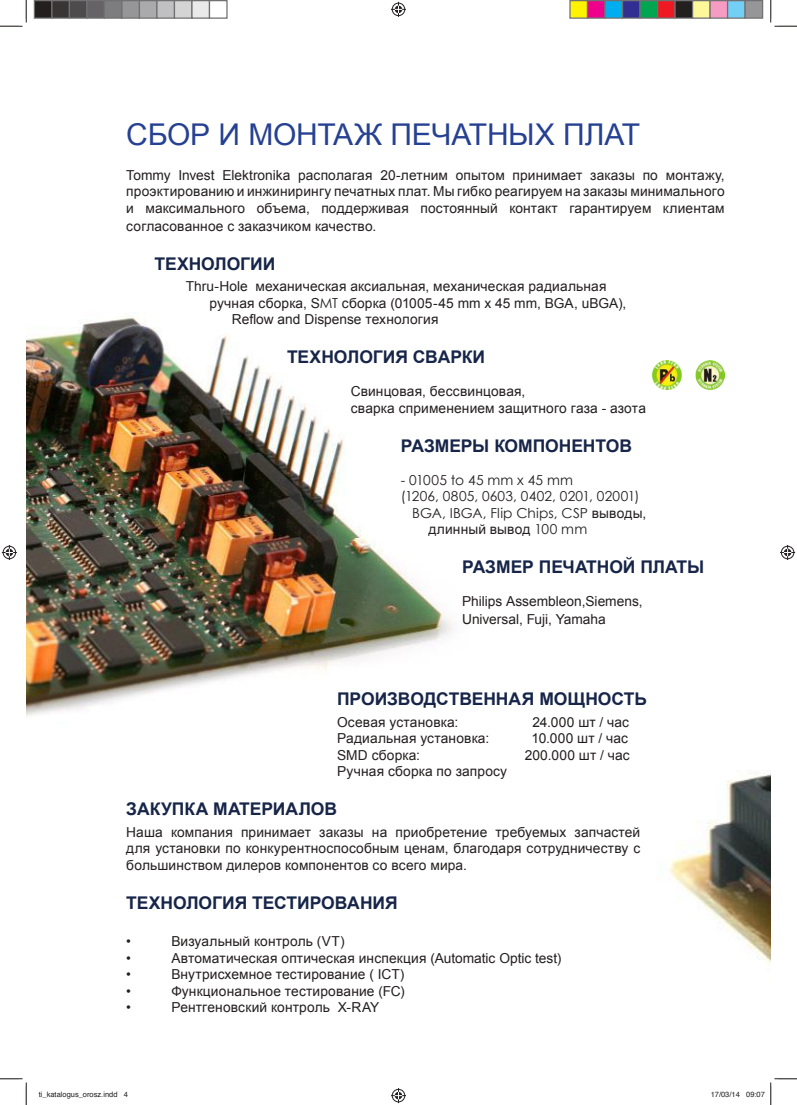
<style>
.page{position:relative;width:797px;height:1105px;background:#fff}
.page>*{position:absolute;margin:0;border:0;box-sizing:border-box;transform-origin:0 0}
.t1{font:30px "Arial";letter-spacing:-.01em;color:#264092}
.t2{font:700 17.5px "Arial";letter-spacing:-.005em;color:#172549}
.t3{font:13.75px/16.5px "Arial";letter-spacing:.01em;color:#241f1f;text-align:justify}
.t4{font:13.75px "Century Gothic";letter-spacing:.015em;color:#241f1f}
.t5{font:7.5px "Helvetica";color:#241f1f}
.s1{font-family:"Century Gothic"}
.s2{font-family:"Arial"}
</style>
<div class="page">
<img style="left:669px;top:771px;width:101px;height:193px">
<img style="left:26px;top:317px;width:426px;height:399px">
<img style="left:652px;top:360px;width:72px;height:29px">
<svg style="left:0;top:0;width:27px;height:27px"></svg>
<svg style="left:0;top:1078px;width:27px;height:27px"></svg>
<svg style="left:770px;top:0;width:27px;height:27px"></svg>
<svg style="left:391px;top:2px;width:15px;height:15px"></svg>
<svg style="left:391px;top:1088px;width:15px;height:15px"></svg>
<svg style="left:2px;top:545px;width:15px;height:15px"></svg>
<svg style="left:780px;top:545px;width:15px;height:15px"></svg>
<div style="left:34px;top:1px;width:18px;height:17px;background:#241f1f"></div>
<div style="left:34px;top:0;width:18px;height:19px;border:1px solid #717072"></div>
<div style="left:52px;top:1px;width:17px;height:17px;background:#393535"></div>
<div style="left:51px;top:0;width:19px;height:19px;border:1px solid #717072"></div>
<div style="left:69px;top:1px;width:18px;height:17px;background:#4e4b4c"></div>
<div style="left:69px;top:0;width:19px;height:19px;border:1px solid #717072"></div>
<div style="left:87px;top:1px;width:17px;height:17px;background:#656365"></div>
<div style="left:86px;top:0;width:19px;height:19px;border:1px solid #717072"></div>
<div style="left:104px;top:1px;width:18px;height:17px;background:#7d7c7e"></div>
<div style="left:104px;top:0;width:18px;height:19px;border:1px solid #717072"></div>
<div style="left:122px;top:1px;width:17px;height:17px;background:#969698"></div>
<div style="left:121px;top:0;width:19px;height:19px;border:1px solid #717072"></div>
<div style="left:139px;top:1px;width:18px;height:17px;background:#aaaaac"></div>
<div style="left:139px;top:0;width:19px;height:19px;border:1px solid #717072"></div>
<div style="left:157px;top:1px;width:17px;height:17px;background:#c0bfc1"></div>
<div style="left:156px;top:0;width:19px;height:19px;border:1px solid #717072"></div>
<div style="left:174px;top:1px;width:18px;height:17px;background:#d5d4d5"></div>
<div style="left:174px;top:0;width:18px;height:19px;border:1px solid #717072"></div>
<div style="left:192px;top:1px;width:17px;height:17px;background:#ebeaea"></div>
<div style="left:191px;top:0;width:19px;height:19px;border:1px solid #717072"></div>
<div style="left:209px;top:0;width:19px;height:19px;border:1px solid #717072"></div>
<div style="left:570px;top:1px;width:17px;height:17px;background:#fff300"></div>
<div style="left:569px;top:0;width:19px;height:19px;border:1px solid #717072"></div>
<div style="left:587px;top:1px;width:18px;height:17px;background:#ee008c"></div>
<div style="left:587px;top:0;width:18px;height:19px;border:1px solid #717072"></div>
<div style="left:605px;top:1px;width:17px;height:17px;background:#00aeef"></div>
<div style="left:604px;top:0;width:19px;height:19px;border:1px solid #717072"></div>
<div style="left:622px;top:1px;width:18px;height:17px;background:#313092"></div>
<div style="left:622px;top:0;width:18px;height:19px;border:1px solid #717072"></div>
<div style="left:640px;top:1px;width:17px;height:17px;background:#00a650"></div>
<div style="left:639px;top:0;width:19px;height:19px;border:1px solid #717072"></div>
<div style="left:657px;top:1px;width:18px;height:17px;background:#ef1923"></div>
<div style="left:657px;top:0;width:18px;height:19px;border:1px solid #717072"></div>
<div style="left:675px;top:1px;width:17px;height:17px;background:#241f1f"></div>
<div style="left:674px;top:0;width:19px;height:19px;border:1px solid #717072"></div>
<div style="left:692px;top:1px;width:18px;height:17px;background:#fff89a"></div>
<div style="left:692px;top:0;width:18px;height:19px;border:1px solid #717072"></div>
<div style="left:710px;top:1px;width:17px;height:17px;background:#f69bc2"></div>
<div style="left:709px;top:0;width:19px;height:19px;border:1px solid #717072"></div>
<div style="left:727px;top:1px;width:18px;height:17px;background:#72d0f6"></div>
<div style="left:727px;top:0;width:18px;height:19px;border:1px solid #717072"></div>
<div style="left:745px;top:1px;width:17px;height:17px;background:#969698"></div>
<div style="left:744px;top:0;width:19px;height:19px;border:1px solid #717072"></div>
<svg style="left:770px;top:1078px;width:27px;height:27px"></svg>
<h1 class="t1" style="left:126px;top:115px;width:515px">CБОР И МОНТАЖ ПЕЧАТНЫХ ПЛАТ</h1>
<p class="t3" style="left:126px;top:167px;width:600px">Tommy Invest Elektronika располагая 20-летним опытом принимает заказы по монтажу, проэктированию и инжинирингу печатных плат. Мы гибко реагируем на заказы минимального и максимального объема, поддерживая постоянный контакт гарантируем клиентам</p>
<p class="t3" style="left:126px;top:218px;width:251px">согласованное с заказчиком качество.</p>
<p class="t2" style="left:154px;top:252px;width:122px">ТЕХНОЛОГИИ</p>
<p class="t3" style="left:186px;top:278px;width:422px">Thru-Hole механическая аксиальная, механическая радиальная</p>
<p class="t3" style="left:209px;top:295px;width:418px">ручная сборка, S<span class="s1">MT</span> сборка (01005-45 mm x 45 mm, BGA, uBGA),</p>
<p class="t3" style="left:232px;top:311px;width:208px">Reflow and Dispense технология</p>
<p class="t2" style="left:287px;top:345px;width:199px">ТЕХНОЛОГИЯ СВАРКИ</p>
<p class="t3" style="left:351px;top:383px;width:297px">Свинцовая, бессвинцовая,<br>сварка сприменением защитного газа - азота</p>
<p class="t2" style="left:401px;top:434px;width:233px">РАЗМЕРЫ КОМПОНЕНТОВ</p>
<p class="t4" style="left:401px;top:471px;width:174px">- 01005 to 45 mm x 45 mm</p>
<p class="t4" style="left:401px;top:488px;width:240px">(1206, 0805, 0603, 0402, 0201, 02001)</p>
<p class="t4" style="left:412px;top:504px;width:235px">BGA, IBGA, Flip Chips, CSP <span class="s2">выводы,</span></p>
<p class="t3" style="left:428px;top:521px;width:160px">длинный вывод <span class="s1">100 mm</span></p>
<p class="t2" style="left:462px;top:555px;width:244px">РАЗМЕР ПЕЧАТНОЙ ПЛАТЫ</p>
<p class="t3" style="left:462px;top:592px;width:182px;line-height:18px">Philips Assembleon,Siemens,<br>Universal, Fuji, Yamaha</p>
<p class="t2" style="left:337px;top:687px;width:311px">ПРОИЗВОДСТВЕННАЯ МОЩНОСТЬ</p>
<p class="t3" style="left:337px;top:714px;width:123px">Осевая установка:</p>
<p class="t3" style="left:532px;top:714px;width:98px">24.000 шт / час</p>
<p class="t3" style="left:337px;top:730px;width:154px">Радиальная установка:</p>
<p class="t3" style="left:531px;top:730px;width:98px">10.000 шт / час</p>
<p class="t3" style="left:337px;top:747px;width:84px">SMD сборка:</p>
<p class="t3" style="left:524px;top:747px;width:106px">200.000 шт / час</p>
<p class="t3" style="left:337px;top:763px;width:171px">Ручная сборка по запросу</p>
<p class="t2" style="left:126px;top:797px;width:212px">ЗАКУПКА МАТЕРИАЛОВ</p>
<p class="t3" style="left:126px;top:824px;width:515px">Наша компания принимает заказы на приобретение требуемых запчастей для установки по конкурентноспособным ценам, благодаря сотрудничеству с большинством дилеров компонентов со всего мира.</p>
<p class="t2" style="left:126px;top:891px;width:273px">ТЕХНОЛОГИЯ ТЕСТИРОВАНИЯ</p>
<p class="t3" style="left:126px;top:933px;width:6px">•</p>
<p class="t3" style="left:171px;top:933px;width:175px">Визуальный контроль (VT)</p>
<p class="t3" style="left:126px;top:950px;width:6px">•</p>
<p class="t3" style="left:171px;top:950px;width:391px">Автоматическая оптическая инспекция (Automatic Optic test)</p>
<p class="t3" style="left:126px;top:966px;width:6px">•</p>
<p class="t3" style="left:171px;top:966px;width:235px">Внутрисхемное тестирование ( ICT)</p>
<p class="t3" style="left:126px;top:983px;width:6px">•</p>
<p class="t3" style="left:171px;top:983px;width:235px">Функциональное тестирование (FC)</p>
<p class="t3" style="left:126px;top:999px;width:6px">•</p>
<p class="t3" style="left:171px;top:999px;width:209px">Рентгеновский контроль X-RAY</p>
<p class="t5" style="left:39px;top:1089px;width:91px">ti_katalogus_orosz.indd 4</p>
<p class="t5" style="left:710px;top:1089px;width:56px">17/03/14 09:07</p>
</div>
